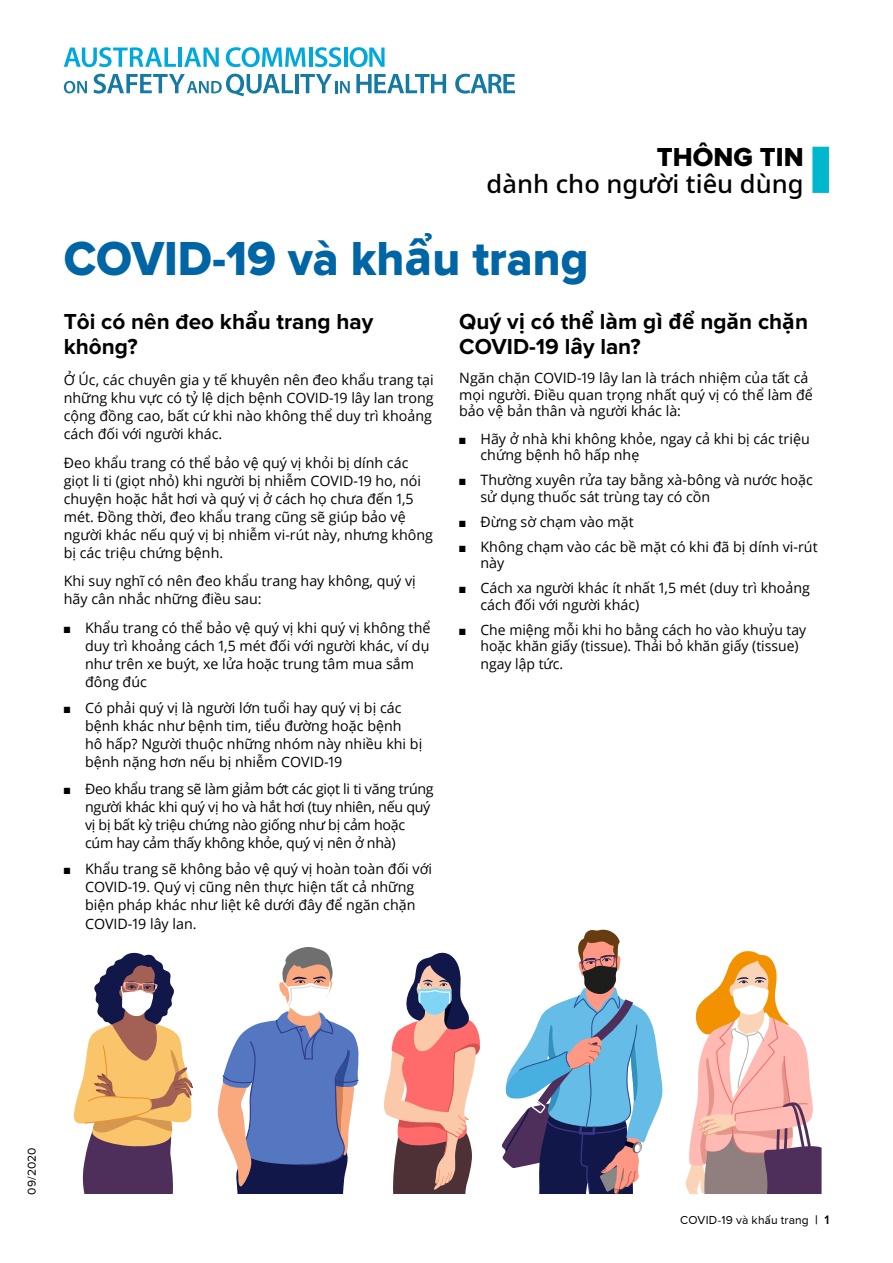
<style>
.page{position:relative;width:893px;height:1263px;background:#fff}
.page>*{position:absolute;margin:0;border:0;box-sizing:border-box;transform-origin:0 0}
.Heading_1_No_Space_A{font:49.5px "Proxima Nova Extrabld";color:#0065a4;scale:.95 1}
.Key_Actions_Head-Con{font:27px "Proxima Nova Extrabld";color:#000}
.Key_Actions_Body-Con{font:500 25.5px "Noto Sans";color:#000}
.Heading_2{font:700 22.5px/25.5px "Proxima Nova";color:#000}
.Bullet{font:14.25px/18px "Open Sans";color:#000}
.Bullet-2{font:14.25px/18px "Open Sans";letter-spacing:-.02em;color:#000}
.Bullet_Last{font:14.25px/18.1px "Open Sans";color:#000}
.t1{font:12px "Proxima Nova";letter-spacing:.015em;color:#000}
.s1{font-family:"Noto Sans";font-weight:800;font-size:48px}
.s2{font-family:"Noto Sans";font-size:21px}
.s3{font-family:"Noto Sans";font-weight:500;font-size:10.5px}
.s4{font-weight:600;font-size:12.75px}
</style>
<div class="page">
<div style="left:812px;top:147px;width:17px;height:46px;background:#00b7ce"></div>
<svg style="left:64px;top:47px;width:112px;height:20px"></svg>
<hr style="left:178px;top:48px;width:4px;height:19px;background:#00a9dd">
<svg style="left:184px;top:48px;width:35px;height:19px"></svg>
<svg style="left:226px;top:47px;width:80px;height:20px"></svg>
<hr style="left:309px;top:48px;width:3px;height:19px;background:#00a9dd">
<svg style="left:315px;top:47px;width:26px;height:20px"></svg>
<hr style="left:344px;top:48px;width:3px;height:19px;background:#00a9dd">
<svg style="left:350px;top:47px;width:35px;height:20px"></svg>
<svg style="left:64px;top:81px;width:23px;height:12px"></svg>
<svg style="left:93px;top:74px;width:200px;height:22px"></svg>
<hr style="left:295px;top:74px;width:4px;height:19px;background:#1479a3">
<svg style="left:300px;top:74px;width:50px;height:19px"></svg>
<svg style="left:356px;top:74px;width:90px;height:19px"></svg>
<svg style="left:455px;top:74px;width:60px;height:20px"></svg>
<svg style="left:73px;top:952px;width:120px;height:242px"></svg>
<svg style="left:218px;top:947px;width:141px;height:247px"></svg>
<svg style="left:685px;top:951px;width:136px;height:243px"></svg>
<svg style="left:384px;top:952px;width:96px;height:242px"></svg>
<svg style="left:502px;top:929px;width:161px;height:265px"></svg>
<h1 class="Key_Actions_Head-Con" style="left:657px;top:145px;width:148px">THÔNG TIN</h1>
<h2 class="Key_Actions_Body-Con" style="left:487px;top:166px;width:319px">dành cho người tiêu dùng</h2>
<h1 class="Heading_1_No_Space_A" style="left:64px;top:235px;width:554px">COVID-19 và kh<span class="s1">ẩ</span>u trang</h1>
<h2 class="Heading_2" style="left:64px;top:309px;width:311px">Tôi có nên đeo kh<span class="s2">ẩ</span>u trang hay không?</h2>
<p class="Bullet" style="left:64px;top:370px;width:371px">Ở Úc, các chuyên gia y tế khuyên nên đeo khẩu trang tại những khu vực có tỷ lệ dịch bệnh COVID-19 lây lan trong cộng đồng cao, bất cứ khi nào không thể duy trì khoảng cách đối với người khác.</p>
<p class="Bullet" style="left:64px;top:453px;width:371px">Đeo khẩu trang có thể bảo vệ quý vị khỏi bị dính các giọt li ti (giọt nhỏ) khi người bị nhiễm COVID-19 ho, nói chuyện hoặc hắt hơi và quý vị ở cách họ chưa đến 1,5 mét. Đồng thời, đeo khẩu trang cũng sẽ giúp bảo vệ người khác nếu quý vị bị nhiễm vi-rút này, nhưng không bị các triệu chứng bệnh.</p>
<p class="Bullet" style="left:64px;top:572px;width:354px">Khi suy nghĩ có nên đeo khẩu trang hay không, quý vị hãy cân nhắc những điều sau:</p>
<p class="Bullet" style="left:85px;top:618px;width:347px;text-indent:-21px">■ Khẩu trang có thể bảo vệ quý vị khi quý vị không thể duy trì khoảng cách 1,5 mét đối với người khác, ví dụ như trên xe buýt, xe lửa hoặc trung tâm mua sắm đông đúc</p>
<p class="Bullet" style="left:85px;top:699px;width:339px;text-indent:-21px">■ Có phải quý vị là người lớn tuổi hay quý vị bị các bệnh khác như bệnh tim, tiểu đường hoặc bệnh hô hấp? Người thuộc những nhóm này nhiều khi bị bệnh nặng hơn nếu bị nhiễm COVID-19</p>
<p class="Bullet-2" style="left:85px;top:779px;width:350px;text-indent:-21px">■ Đeo khẩu trang sẽ làm giảm bớt các giọt li ti văng trúng người khác khi quý vị ho và hắt hơi (tuy nhiên, nếu quý vị bị bất kỳ triệu chứng nào giống như bị cảm hoặc cúm hay cảm thấy không khỏe, quý vị nên ở nhà)</p>
<p class="Bullet_Last" style="left:85px;top:860px;width:348px;text-indent:-21px">■ Khẩu trang sẽ không bảo vệ quý vị hoàn toàn đối với COVID-19. Quý vị cũng nên thực hiện tất cả những biện pháp khác như liệt kê dưới đây để ngăn chặn COVID-19 lây lan.</p>
<h2 class="Heading_2" style="left:459px;top:309px;width:350px">Qu<span class="s2">ý</span> v<span class="s2">ị</span> c<span class="s2">ó</span> th<span class="s2">ể</span> l<span class="s2">à</span>m g<span class="s2">ì để</span> ng<span class="s2">ă</span>n ch<span class="s2">ặ</span>n<br>COVID<span class="s2">-</span>19 l<span class="s2">â</span>y lan?</h2>
<p class="Bullet" style="left:459px;top:370px;width:355px;line-height:16.5px">Ngăn chặn COVID-19 lây lan là trách nhiệm của tất cả mọi người. Điều quan trọng nhất quý vị có thể làm để bảo vệ bản thân và người khác là:</p>
<p class="Bullet" style="left:480px;top:430px;width:331px;line-height:16.5px;text-indent:-21px">■ Hãy ở nhà khi không khỏe, ngay cả khi bị các triệu chứng bệnh hô hấp nhẹ</p>
<p class="Bullet" style="left:480px;top:471px;width:334px;line-height:16.5px;text-indent:-21px">■ Thường xuyên rửa tay bằng xà-bông và nước hoặc sử dụng thuốc sát trùng tay có cồn</p>
<p class="Bullet" style="left:459px;top:512px;width:176px">■ Đừng sờ chạm vào mặt</p>
<p class="Bullet" style="left:480px;top:538px;width:339px;line-height:16.5px;text-indent:-21px">■ Không chạm vào các bề mặt có khi đã bị dính vi-rút này</p>
<p class="Bullet" style="left:480px;top:579px;width:331px;line-height:16.5px;text-indent:-21px">■ Cách xa người khác ít nhất 1,5 mét (duy trì khoảng cách đối với người khác)</p>
<p class="Bullet" style="left:480px;top:621px;width:327px;line-height:16.5px;text-indent:-21px">■ Che miệng mỗi khi ho bằng cách ho vào khuỷu tay hoặc khăn giấy (tissue). Thải bỏ khăn giấy (tissue)</p>
<p class="Bullet" style="left:480px;top:655px;width:84px">ngay lập tức.</p>
<p class="t1" style="left:25px;top:1195px;width:49px;rotate:-90deg">09/2020</p>
<p class="t1" style="left:680px;top:1213px;width:150px">COVID-19 và kh<span class="s3">ẩ</span>u trang <span class="s4">| 1</span></p>
</div>
